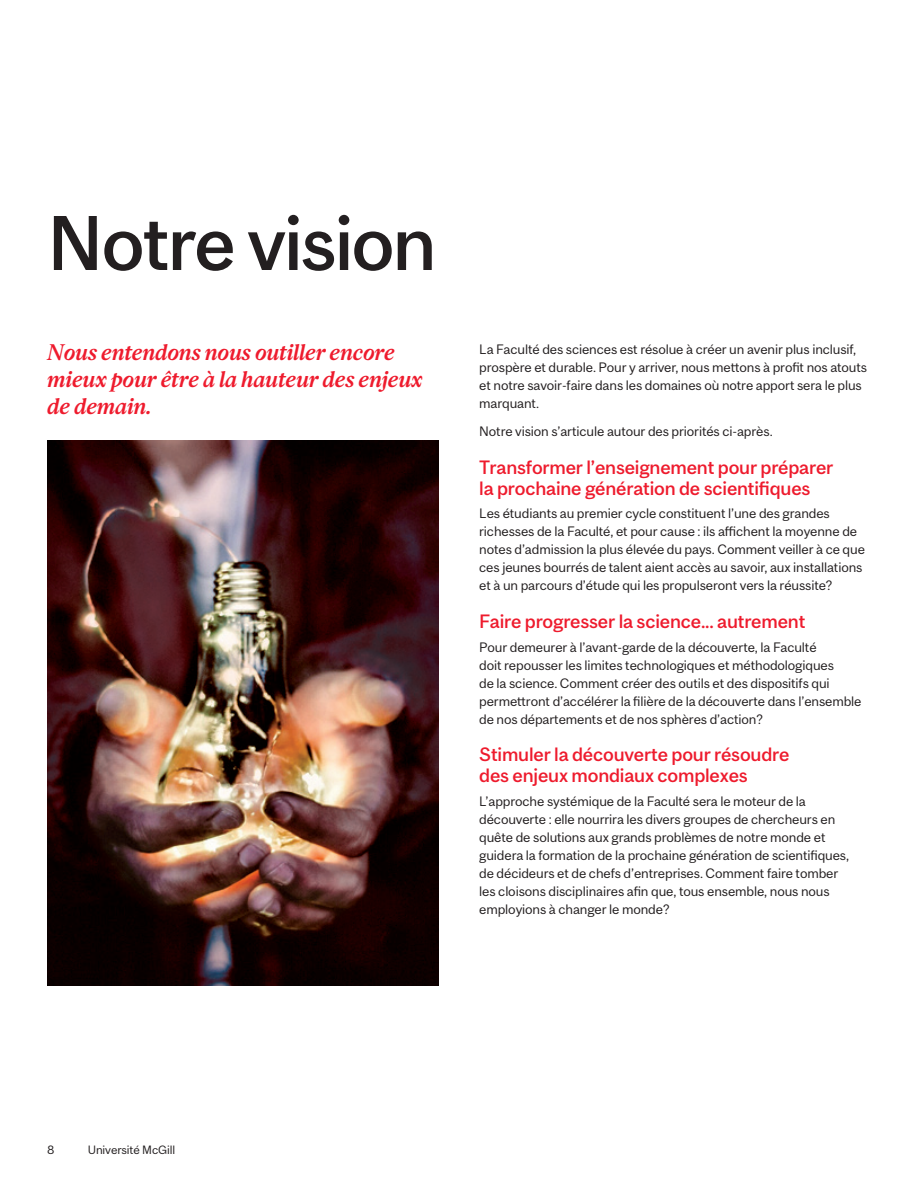
<style>
.page{position:relative;width:918px;height:1188px;background:#fff}
.page>*{position:absolute;margin:0;border:0;box-sizing:border-box;transform-origin:0 0}
.t1{font:500 72px "Mc Gill Sans";letter-spacing:-.025em;color:#231f20}
.t2{font:italic 500 21px/27px "Mc Gill Serif";letter-spacing:-.01em;color:#ee1b2d}
.t3{font:500 18px/21px "Mc Gill Sans";letter-spacing:-.01em;color:#ee1b2d}
.t4{font:12.75px/18px "Mc Gill Sans";letter-spacing:-.01em;color:#231f20}
.t5{font:11.25px "Mc Gill Sans";letter-spacing:-.01em;color:#231f20}
</style>
<div class="page">
<img style="left:47px;top:441px;width:392px;height:545px">
<h1 class="t1" style="left:47px;top:199px;width:391px">Notre vision</h1>
<h2 class="t2" style="left:47px;top:338px;width:377px">Nous entendons nous outiller encore mieux pour être à la hauteur des enjeux de demain.</h2>
<p class="t4" style="left:479px;top:340px;width:389px">La Faculté des sciences est résolue à créer un avenir plus inclusif, prospère et durable. Pour y arriver, nous mettons à profit nos atouts et notre savoir-faire dans les domaines où notre apport sera le plus marquant.</p>
<p class="t4" style="left:479px;top:422px;width:295px">Notre vision s’articule autour des priorités ci-après.</p>
<h3 class="t3" style="left:479px;top:457px;width:356px">Transformer l’enseignement pour préparer la prochaine génération de scientifiques</h3>
<p class="t4" style="left:479px;top:504px;width:387px">Les étudiants au premier cycle constituent l’une des grandes richesses de la Faculté, et pour cause : ils affichent la moyenne de notes d’admission la plus élevée du pays. Comment veiller à ce que ces jeunes bourrés de talent aient accès au savoir, aux installations et à un parcours d’étude qui les propulseront vers la réussite?</p>
<h3 class="t3" style="left:479px;top:611px;width:328px">Faire progresser la science... autrement</h3>
<p class="t4" style="left:479px;top:638px;width:384px">Pour demeurer à l’avant-garde de la découverte, la Faculté<br>doit repousser les limites technologiques et méthodologiques<br>de la science. Comment créer des outils et des dispositifs qui permettront d’accélérer la filière de la découverte dans l’ensemble de nos départements et de nos sphères d’action?</p>
<h3 class="t3" style="left:479px;top:744px;width:312px">Stimuler la découverte pour résoudre des enjeux mondiaux complexes</h3>
<p class="t4" style="left:479px;top:792px;width:372px">L’approche systémique de la Faculté sera le moteur de la découverte : elle nourrira les divers groupes de chercheurs en quête de solutions aux grands problèmes de notre monde et guidera la formation de la prochaine génération de scientifiques, de décideurs et de chefs d’entreprises. Comment faire tomber les cloisons disciplinaires afin que, tous ensemble, nous nous employions à changer le monde?</p>
<p class="t5" style="left:47px;top:1143px;width:9px">8</p>
<p class="t5" style="left:88px;top:1143px;width:89px">Université McGill</p>
</div>
